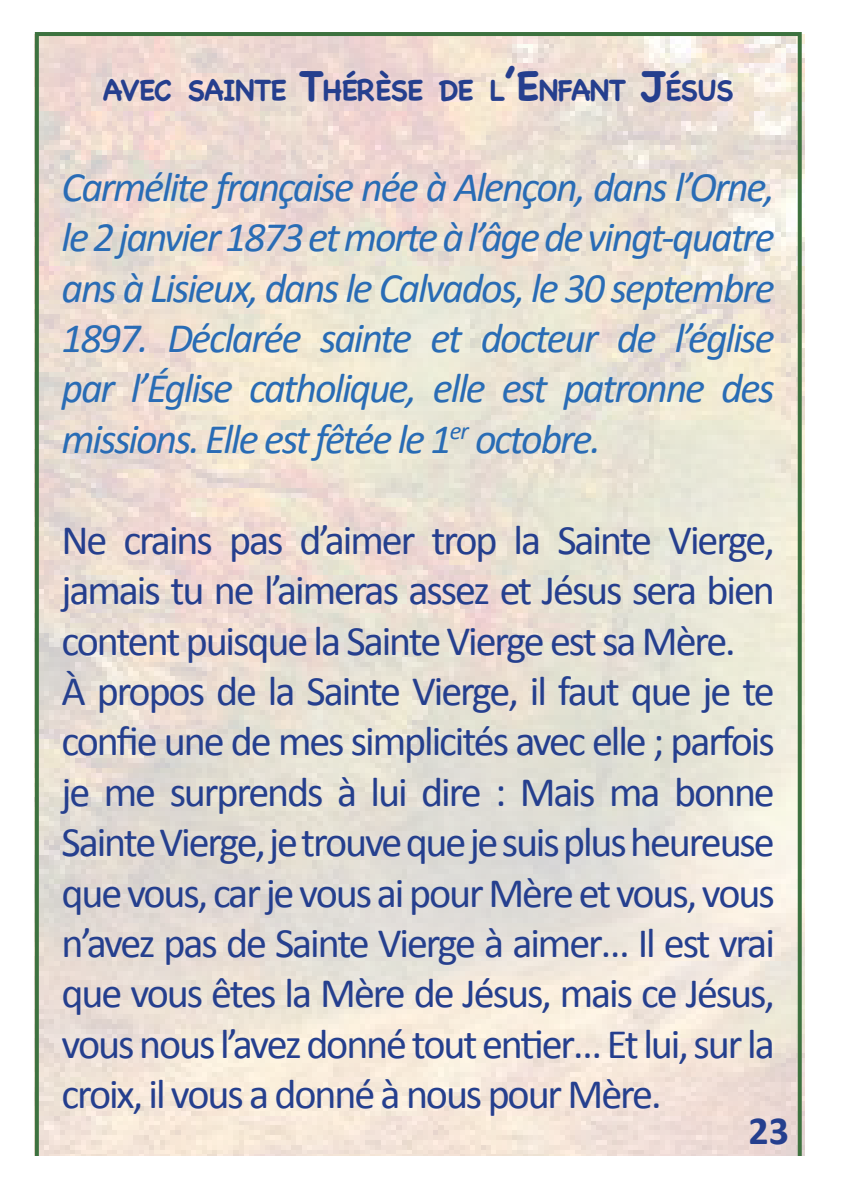
<style>
.page{position:relative;width:842px;height:1191px;background:#fff}
.page>*{position:absolute;margin:0;border:0;box-sizing:border-box;transform-origin:0 0}
.t1{font:42px/50.4px "Calibri";letter-spacing:-.05em;color:#253f8e}
.t2{font:italic 42px/50.4px "Calibri";letter-spacing:-.05em;color:#296cb5;text-align:justify}
.t3{font:700 40px "Calibri";color:#253f8e}
.t4{font:700 29.2px "Chalkboard";letter-spacing:-.035em;color:#253f8e}
.s1{font-size:42px}
</style>
<div class="page">
<img style="left:34px;top:34px;width:771px;height:1122px">
<p class="t4" style="left:103px;top:73px;width:633px">AVEC SAINTE <span class="s1">T</span>HÉRÈSE DE L<span class="s1">’E</span>NFANT <span class="s1">J</span>ÉSUS</p>
<p class="t2" style="left:62px;top:160px;width:715px">Carmélite française née à Alençon, dans l’Orne, le 2 janvier 1873 et morte à l’âge de vingt-quatre ans à Lisieux, dans le Calvados, le 30 septembre 1897. Déclarée sainte et docteur de l’église par l’Église catholique, elle est patronne des missions. Elle est fêtée le 1<sup>er</sup> octobre.</p>
<p class="t1" style="left:62px;top:514px;width:715px">Ne crains pas d’aimer trop la Sainte Vierge, jamais tu ne l’aimeras assez et Jésus sera bien content puisque la Sainte Vierge est sa Mère.<br>À propos de la Sainte Vierge, il faut que je te confie une de mes simplicités avec elle ; parfois je me surprends à lui dire : Mais ma bonne Sainte Vierge, je trouve que je suis plus heureuse que vous, car je vous ai pour Mère et vous, vous n’avez pas de Sainte Vierge à aimer… Il est vrai que vous êtes la Mère de Jésus, mais ce Jésus, vous nous l’avez donné tout entier… Et lui, sur la croix, il vous a donné à nous pour Mère.</p>
<p class="t3" style="left:748px;top:1110px;width:42px">23</p>
</div>
